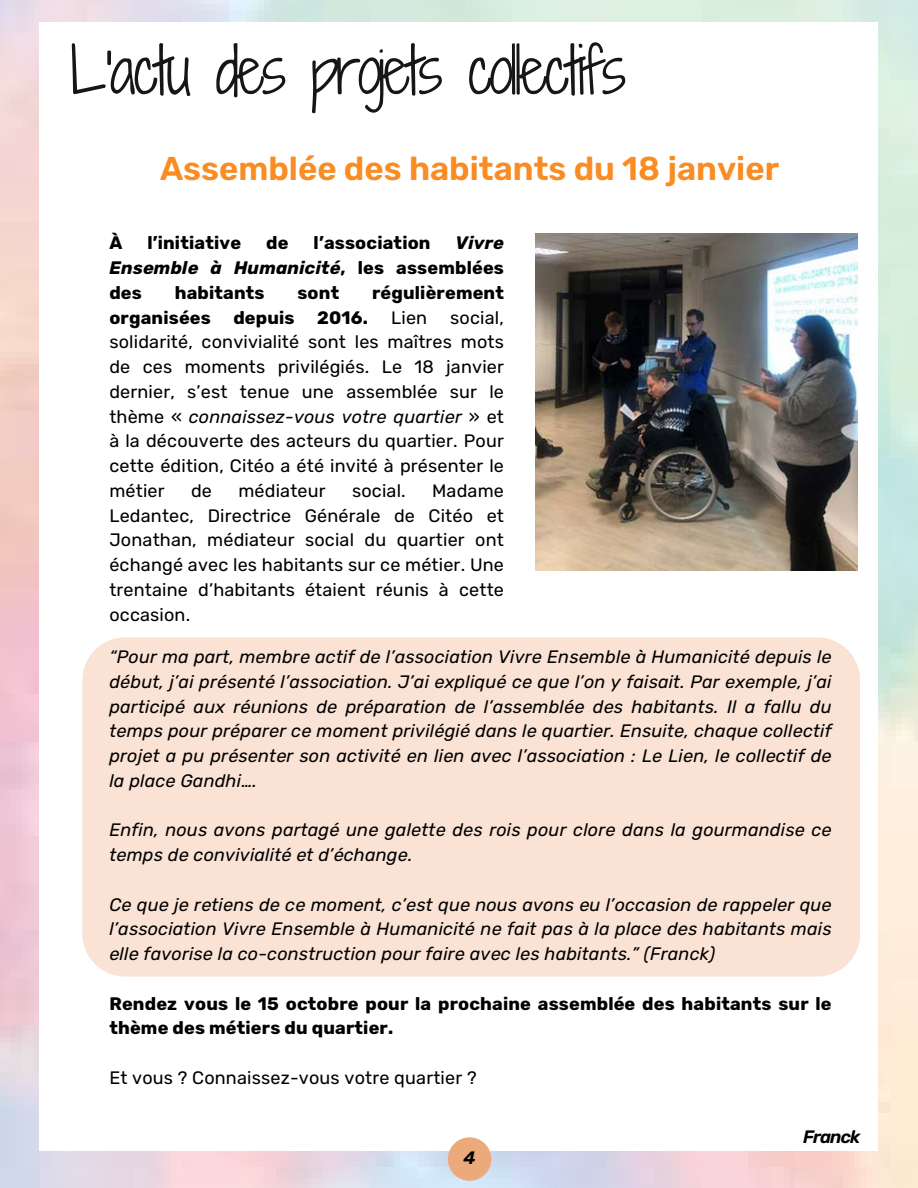
<style>
.page{position:relative;width:918px;height:1188px;background:#fff}
.page>*{position:absolute;margin:0;border:0;box-sizing:border-box;transform-origin:0 0}
.t1{font:61.5px "Shadows Into Light Two";letter-spacing:-.05em;color:#161616}
.t2{font:600 33px "Rubik";color:#f98c22}
.t3{font:italic 18px/24.8px "Rubik";letter-spacing:.01em;color:#000;text-align:justify}
.t4{font:18px/24.8px "Rubik";letter-spacing:.01em;color:#000;text-align:justify}
.t5{font:700 18px/24.8px "Rubik";letter-spacing:.01em;color:#000}
.t6{font:italic 700 18px/24.8px "Rubik";letter-spacing:.01em;color:#000;text-align:justify}
.t7{font:italic 600 18px "Rubik";letter-spacing:-.05em;color:#000}
.s1{font-style:normal}
.s2{font-style:italic}
</style>
<div class="page">
<div style="left:448px;top:1137px;width:43px;height:44px;background:#eca97c;border-radius:50%"></div>
<img style="left:536px;top:233px;width:322px;height:338px">
<div style="left:82px;top:637px;width:778px;height:340px;background:#fae2d4"></div>
<p class="t1" style="left:70px;top:25px;width:558px">L'actu des projets collectifs</p>
<p class="t2" style="left:160px;top:149px;width:621px">Assemblée des habitants du 18 janvier</p>
<h2 class="t5" style="left:109px;top:231px;width:14px">À</h2>
<h2 class="t5" style="left:147px;top:231px;width:95px">l’initiative</h2>
<h2 class="t5" style="left:266px;top:231px;width:24px">de</h2>
<h2 class="t5" style="left:314px;top:231px;width:118px">l’association</h2>
<h2 class="t6" style="left:109px;top:231px;width:396px;text-indent:346px">Vivre Ensemble à Humanicité<span class="s1">, les assemblées des</span></h2>
<h2 class="t5" style="left:175px;top:280px;width:91px">habitants</h2>
<h2 class="t5" style="left:297px;top:280px;width:43px">sont</h2>
<h2 class="t5" style="left:372px;top:280px;width:133px">régulièrement</h2>
<h2 class="t5" style="left:109px;top:305px;width:260px">organisées depuis 2016.</h2>
<h2 class="t4" style="left:391px;top:305px;width:38px">Lien</h2>
<h2 class="t4" style="left:109px;top:305px;width:396px;text-indent:341px">social, solidarité, convivialité sont les maîtres mots de ces moments privilégiés. Le 18 janvier dernier, s’est tenue une assemblée sur le thème « <span class="s2">connaissez-vous votre quartier</span> » et à la découverte des acteurs du quartier. Pour cette édition, Citéo a été invité à présenter le métier</h2>
<h2 class="t4" style="left:191px;top:478px;width:22px">de</h2>
<h2 class="t4" style="left:238px;top:478px;width:89px">médiateur</h2>
<h2 class="t4" style="left:352px;top:478px;width:55px">social.</h2>
<h2 class="t4" style="left:109px;top:478px;width:396px;text-indent:323px">Madame Ledantec, Directrice Générale de Citéo et Jonathan, médiateur social du quartier ont échangé avec les habitants sur ce métier. Une trentaine d’habitants étaient réunis à cette occasion.</h2>
<p class="t3" style="left:109px;top:645px;width:724px">“Pour ma part, membre actif de l’association Vivre Ensemble à Humanicité depuis le début, j’ai présenté l’association. J’ai expliqué ce que l’on y faisait. Par exemple, j’ai participé aux réunions de préparation de l’assemblée des habitants. Il a fallu du temps pour préparer ce moment privilégié dans le quartier. Ensuite, chaque collectif projet a pu présenter son activité en lien avec l’association : Le Lien, le collectif de la place Gandhi….</p>
<p class="t3" style="left:109px;top:818px;width:724px">Enfin, nous avons partagé une galette des rois pour clore dans la gourmandise ce temps de convivialité et d’échange.</p>
<p class="t3" style="left:109px;top:892px;width:724px">Ce que je retiens de ce moment, c’est que nous avons eu l’occasion de rappeler que l’association Vivre Ensemble à Humanicité ne fait pas à la place des habitants mais elle favorise la co-construction pour faire avec les habitants.” (Franck)</p>
<h3 class="t5" style="left:109px;top:991px;width:724px">Rendez vous le 15 octobre pour la prochaine assemblée des habitants sur le thème des métiers du quartier.</h3>
<p class="t4" style="left:109px;top:1065px;width:369px">Et vous ? Connaissez-vous votre quartier ?</p>
<p class="t7" style="left:463px;top:1147px;width:14px">4</p>
<h3 class="t7" style="left:803px;top:1126px;width:59px">Franck</h3>
</div>
